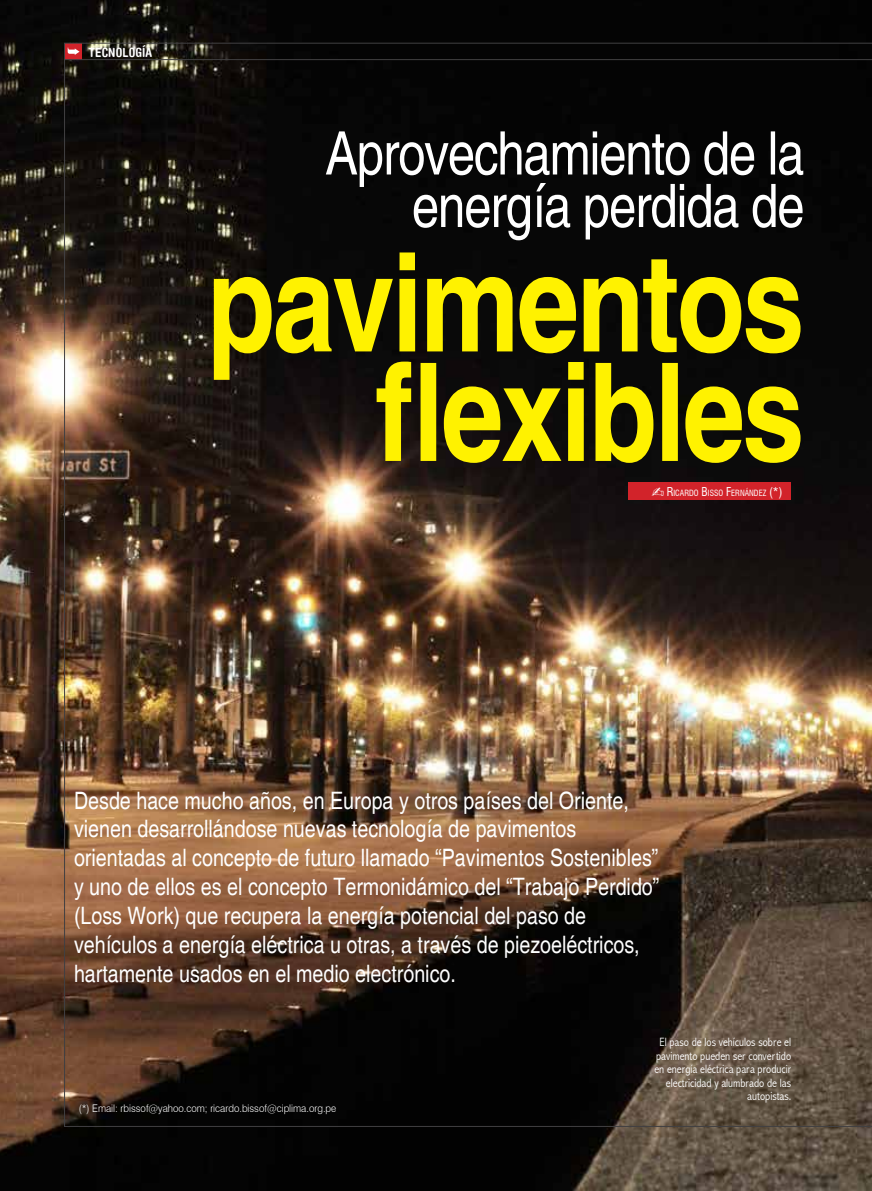
<style>
.page{position:relative;width:872px;height:1191px;background:#fff}
.page>*{position:absolute;margin:0;border:0;box-sizing:border-box;transform-origin:0 0}
.t1{font:700 condensed 136.5px/109.5px "Helvetica";letter-spacing:-.02em;color:#fff200;text-align:right}
.t2{font:condensed 60px/52.5px "Helvetica";letter-spacing:-.02em;color:#fff;text-align:right}
.t3{font:condensed 24px/28.8px "Helvetica";color:#fff}
.t4{font:700 condensed 12.75px "Helvetica Rounded";letter-spacing:.01em;color:#fff}
.t5{font:300 condensed 12px/13.5px "Abadi";color:#fff;text-align:right}
.t6{font:300 10.5px "Swiss 721 BT";color:#fff;scale:.92 1}
.t7{font:condensed 8.4px "Swiss 721 BT";color:#fff}
.s1{font-size:12px}
</style>
<div class="page">
<img style="left:0;top:0;width:872px;height:1191px">
<img style="left:64px;top:43px;width:808px;height:1083px">
<div style="left:628px;top:482px;width:163px;height:18px;background:#d2232a"></div>
<p class="t4" style="left:88px;top:44px;width:65px">TECNOLOGÍA</p>
<h2 class="t2" style="left:325px;top:128px;width:481px">Aprovechamiento de la energía perdida de</h2>
<h1 class="t1" style="left:207px;top:250px;width:599px">pavimentos flexibles</h1>
<p class="t7" style="left:666px;top:487px;width:117px"><span class="s1">R</span>ICARDO <span class="s1">B</span>ISSO <span class="s1">F</span>ERNÁNDEZ <span class="s1">(*)</span></p>
<p class="t3" style="left:74px;top:786px;width:587px">Desde hace mucho años, en Europa y otros países del Oriente, vienen desarrollándose nuevas tecnología de pavimentos orientadas al concepto de futuro llamado “Pavimentos Sostenibles” y uno de ellos es el concepto Termonidámico del “Trabajo Perdido” (Loss Work) que recupera la energía potencial del paso de vehículos a energía eléctrica u otras, a través de piezoeléctricos, hartamente usados en el medio electrónico.</p>
<p class="t6" style="left:79px;top:1102px;width:281px">(*) Email: rbissof@yahoo.com; ricardo.bissof@ciplima.org.pe</p>
<p class="t5" style="left:654px;top:1035px;width:138px">El paso de los vehículos sobre el pavimento pueden ser convertido en energía eléctrica para producir electricidad y alumbrado de las autopistas.</p>
</div>
